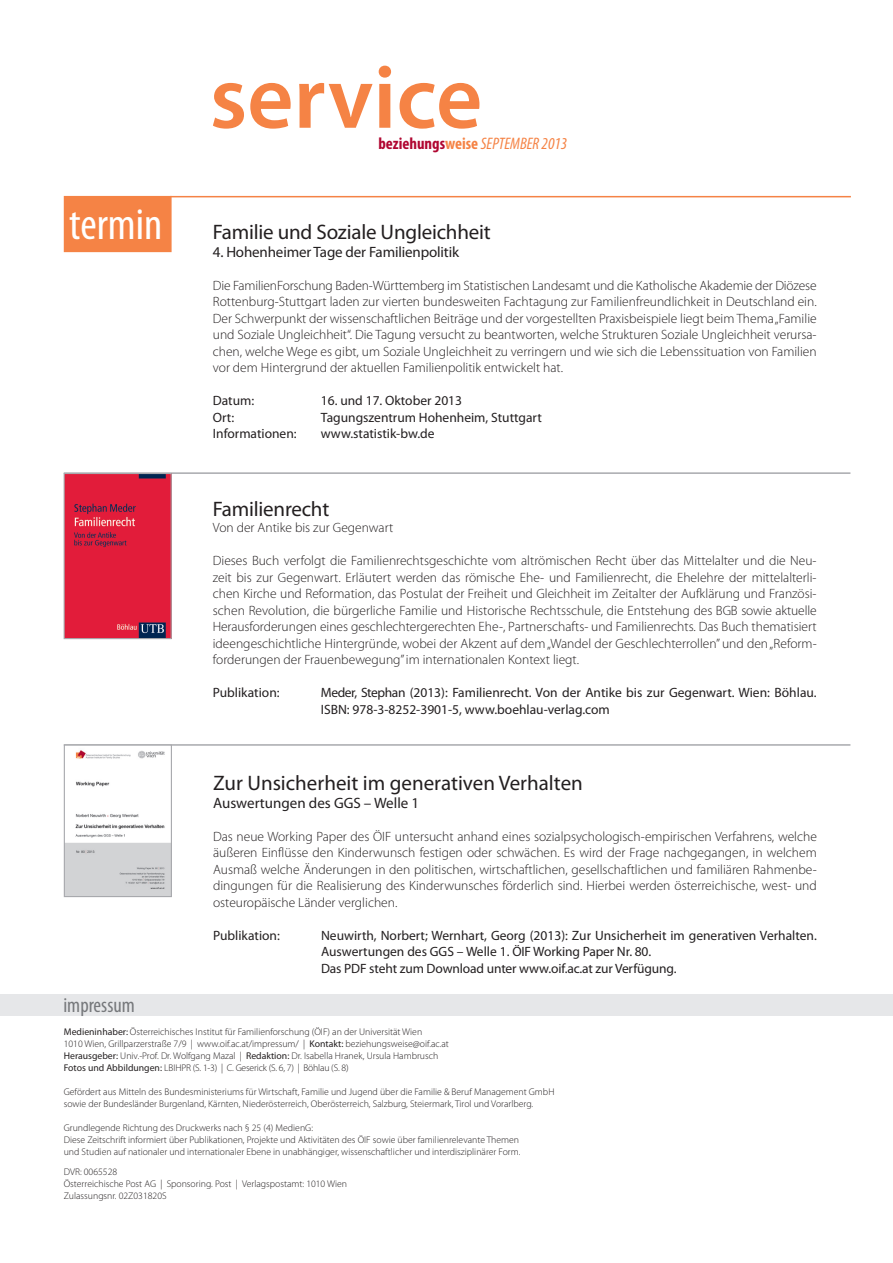
<style>
.page{position:relative;width:893px;height:1263px;background:#fff}
.page>*{position:absolute;margin:0;border:0;box-sizing:border-box;transform-origin:0 0}
.t1{font:600 90px "Myriad Pro";color:#f58345}
.t2{font:condensed 45px "Myriad Pro";color:#fff}
.t3{font:21px "Myriad Pro";letter-spacing:-.01em;color:#231f20}
.t4{font:condensed 21px "Myriad Pro";color:#76787b}
.t5{font:italic condensed 16.65px "Myriad Pro";color:#f58345}
.t6{font:15px "Myriad Pro";letter-spacing:-.01em;color:#231f20}
.t7{font:300 13.5px/16.5px "Myriad Pro";color:#231f20;text-align:justify}
.t8{font:13.5px/16.5px "Myriad Pro";color:#231f20}
.t9{font:300 9.75px/12px "Myriad Pro";color:#231f20}
.s1{font-weight:700;font-style:normal;color:#b00631}
.s2{font-weight:700;font-style:normal}
.s3{font-weight:400}
</style>
<div class="page">
<div style="left:0;top:995px;width:893px;height:21px;background:#e6e7e9"></div>
<hr style="left:64px;top:744px;width:786px;height:2px;background:#a8a9ad">
<hr style="left:64px;top:472px;width:786px;height:2px;background:#a8a9ad">
<img style="left:66px;top:475px;width:104px;height:162px">
<div style="left:64px;top:473px;width:108px;height:166px;border:1px solid #a8a9ad"></div>
<img style="left:66px;top:750px;width:104px;height:145px">
<div style="left:64px;top:744px;width:108px;height:153px;border:1px solid #a8a9ad"></div>
<div style="left:64px;top:196px;width:108px;height:56px;background:#f58345"></div>
<hr style="left:170px;top:196px;width:681px;height:1px;background:#f58345">
<h2 class="t2" style="left:69px;top:197px;width:95px">termin</h2>
<h3 class="t4" style="left:63px;top:992px;width:73px">impressum</h3>
<h1 class="t1" style="left:210px;top:40px;width:274px">service</h1>
<p class="t5" style="left:378px;top:133px;width:190px"><span class="s1">beziehungs</span><span class="s2">weise</span> SEPTEMBER 2013</p>
<h3 class="t3" style="left:213px;top:219px;width:279px">Familie und Soziale Ungleichheit</h3>
<p class="t6" style="left:213px;top:242px;width:248px">4. Hohenheimer Tage der Familienpolitik</p>
<p class="t7" style="left:213px;top:277px;width:605px">Die FamilienForschung Baden-Württemberg im Statistischen Landesamt und die Katholische Akademie der Diözese Rottenburg-Stuttgart laden zur vierten bundesweiten Fachtagung zur Familienfreundlichkeit in Deutschland ein.<br>Der Schwerpunkt der wissenschaftlichen Beiträge und der vorgestellten Praxisbeispiele liegt beim Thema „Familie und Soziale Ungleichheit“. Die Tagung versucht zu beantworten, welche Strukturen Soziale Ungleichheit verursa&shy;chen, welche Wege es gibt, um Soziale Ungleichheit zu verringern und wie sich die Lebenssituation von Familien vor dem Hintergrund der aktuellen Familienpolitik entwickelt hat.</p>
<p class="t8" style="left:213px;top:392px;width:43px">Datum:</p>
<p class="t8" style="left:321px;top:392px;width:143px">16. und 17. Oktober 2013</p>
<p class="t8" style="left:213px;top:409px;width:23px">Ort:</p>
<p class="t8" style="left:321px;top:409px;width:222px">Tagungszentrum Hohenheim, Stuttgart</p>
<p class="t8" style="left:213px;top:425px;width:85px">Informationen:</p>
<p class="t8" style="left:321px;top:425px;width:115px">www.statistik-bw.de</p>
<h3 class="t3" style="left:213px;top:496px;width:118px">Familienrecht</h3>
<p class="t7" style="left:213px;top:520px;width:182px">Von der Antike bis zur Gegenwart</p>
<p class="t7" style="left:213px;top:553px;width:605px">Dieses Buch verfolgt die Familienrechtsgeschichte vom altrömischen Recht über das Mittelalter und die Neu&shy;zeit bis zur Gegenwart. Erläutert werden das römische Ehe- und Familienrecht, die Ehelehre der mittelalterli&shy;chen Kirche und Reformation, das Postulat der Freiheit und Gleichheit im Zeitalter der Aufklärung und Französi&shy;schen Revolution, die bürgerliche Familie und Historische Rechtsschule, die Entstehung des BGB sowie aktuelle Herausforderungen eines geschlechtergerechten Ehe-, Partnerschafts- und Familienrechts. Das Buch thematisiert ideengeschichtliche Hintergründe, wobei der Akzent auf dem „Wandel der Geschlechterrollen” und den „Reform&shy;forderungen der Frauenbewegung” im internationalen Kontext liegt.</p>
<p class="t8" style="left:213px;top:684px;width:68px">Publikation:</p>
<p class="t8" style="left:321px;top:684px;width:497px">Meder, Stephan (2013): Familienrecht. Von der Antike bis zur Gegenwart. Wien: Böhlau.<br>ISBN: 978-3-8252-3901-5, www.boehlau-verlag.com</p>
<h3 class="t3" style="left:213px;top:770px;width:371px">Zur Unsicherheit im generativen Verhalten</h3>
<p class="t6" style="left:213px;top:793px;width:208px">Auswertungen des GGS – Welle 1</p>
<p class="t7" style="left:213px;top:828px;width:605px">Das neue Working Paper des ÖIF untersucht anhand eines sozialpsychologisch-empirischen Verfahrens, welche äußeren Einflüsse den Kinderwunsch festigen oder schwächen. Es wird der Frage nachgegangen, in welchem Ausmaß welche Änderungen in den politischen, wirtschaftlichen, gesellschaftlichen und familiären Rahmenbe&shy;dingungen für die Realisierung des Kinderwunsches förderlich sind. Hierbei werden österreichische, west- und osteuropäische Länder verglichen.</p>
<p class="t8" style="left:213px;top:927px;width:68px">Publikation:</p>
<p class="t8" style="left:321px;top:927px;width:497px">Neuwirth, Norbert; Wernhart, Georg (2013): Zur Unsicherheit im generativen Verhalten.<br>Auswertungen des GGS – Welle 1. ÖIF Working Paper Nr. 80.<br>Das PDF steht zum Download unter www.oif.ac.at zur Verfügung.</p>
<p class="t9" style="left:64px;top:1025px;width:387px"><span class="s3">Medieninhaber:</span> Österreichisches Institut für Familienforschung (ÖIF) an der Universität Wien<br>1010 Wien, Grillparzerstraße 7/9 | www.oif.ac.at/impressum/ | <span class="s3">Kontakt:</span> beziehungsweise@oif.ac.at <span class="s3">Herausgeber:</span> Univ.-Prof. Dr. Wolfgang Mazal | <span class="s3">Redaktion:</span> Dr. Isabella Hranek, Ursula Hambrusch <span class="s3">Fotos und Abbildungen:</span> LBIHPR (S. 1-3) | C. Geserick (S. 6, 7) | Böhlau (S. 8)</p>
<p class="t9" style="left:64px;top:1085px;width:492px">Gefördert aus Mitteln des Bundesministeriums für Wirtschaft, Familie und Jugend über die Familie &amp; Beruf Management GmbH sowie der Bundesländer Burgenland, Kärnten, Niederösterreich, Oberösterreich, Salzburg, Steiermark, Tirol und Vorarlberg.</p>
<p class="t9" style="left:64px;top:1121px;width:458px">Grundlegende Richtung des Druckwerks nach § 25 (4) MedienG:<br>Diese Zeitschrift informiert über Publikationen, Projekte und Aktivitäten des ÖIF sowie über familienrelevante Themen und Studien auf nationaler und internationaler Ebene in unabhängiger, wissenschaftlicher und interdisziplinärer Form.</p>
<p class="t9" style="left:64px;top:1166px;width:285px">DVR: 0065528<br>Österreichische Post AG | Sponsoring. Post | Verlagspostamt: 1010 Wien<br>Zulassungsnr. 02Z031820S</p>
</div>
